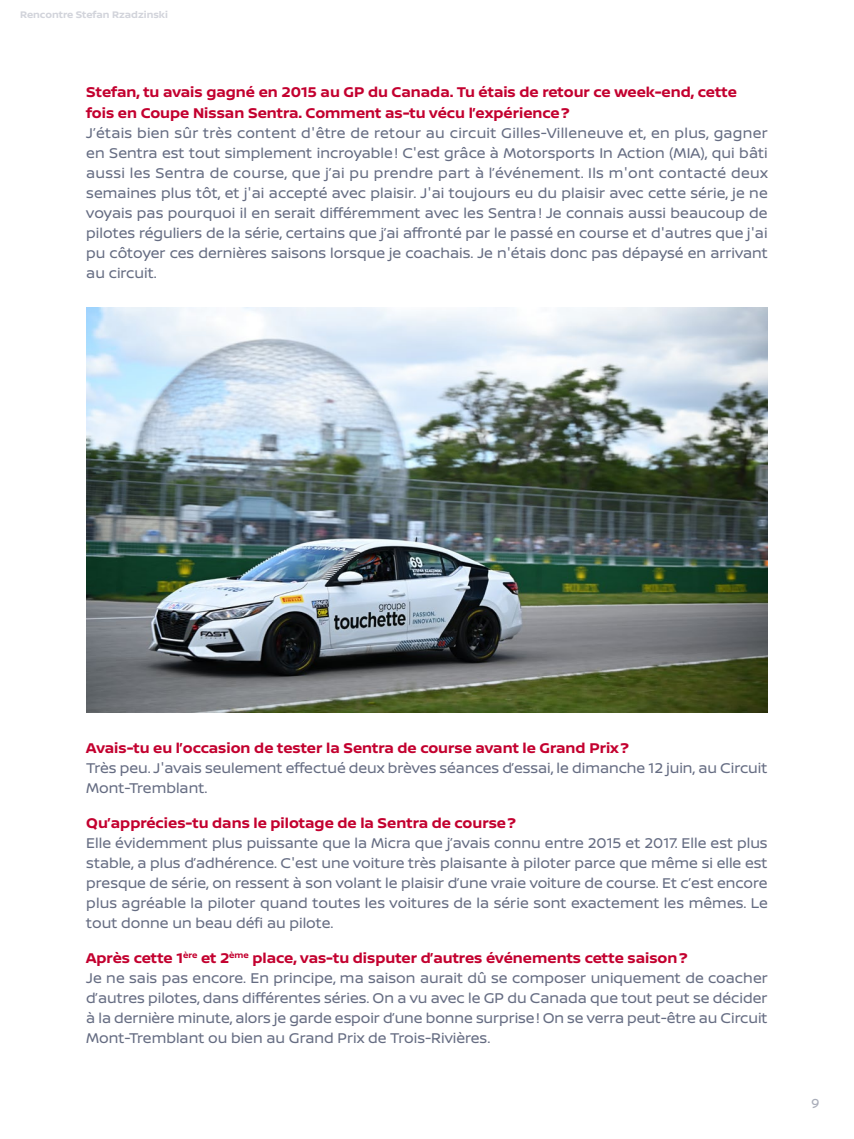
<style>
.page{position:relative;width:854px;height:1139px;background:#fff}
.page>*{position:absolute;margin:0;border:0;box-sizing:border-box;transform-origin:0 0}
.Texte{font:15px/20px "Nissan Brand";color:#656c82;text-align:justify}
.Questions{font:700 15px/20px "Nissan Brand";color:#c3002f}
.t1{font:13.88px "Nissan Brand";color:#a9adb9}
.Ancre_de_texte__suit{font:700 10.12px "Nissan Brand";color:#d2d4db}
</style>
<div class="page">
<img style="left:87px;top:308px;width:680px;height:404px">
<p class="Ancre_de_texte__suit" style="left:20px;top:7px;width:149px">Rencontre Stefan Rzadzinski</p>
<p class="Questions" style="left:86px;top:82px;width:652px">Stefan, tu avais gagné en 2015 au GP du Canada. Tu étais de retour ce week-end, cette fois en Coupe Nissan Sentra. Comment as-tu vécu l’expérience?</p>
<p class="Texte" style="left:86px;top:122px;width:683px">J’étais bien sûr très content d'être de retour au circuit Gilles-Villeneuve et, en plus, gagner en Sentra est tout simplement incroyable! C'est grâce à Motorsports In Action (MIA), qui bâti aussi les Sentra de course, que j’ai pu prendre part à l’événement. Ils m'ont contacté deux semaines plus tôt, et j'ai accepté avec plaisir. J'ai toujours eu du plaisir avec cette série, je ne voyais pas pourquoi il en serait différemment avec les Sentra! Je connais aussi beaucoup de pilotes réguliers de la série, certains que j’ai affronté par le passé en course et d'autres que j'ai pu côtoyer ces dernières saisons lorsque je coachais. Je n'étais donc pas dépaysé en arrivant au circuit.</p>
<p class="Questions" style="left:86px;top:737px;width:544px">Avais-tu eu l’occasion de tester la Sentra de course avant le Grand Prix?</p>
<p class="Texte" style="left:86px;top:757px;width:682px">Très peu. J'avais seulement effectué deux brèves séances d’essai, le dimanche 12 juin, au Circuit<br>Mont-Tremblant.</p>
<p class="Questions" style="left:86px;top:812px;width:431px">Qu’apprécies-tu dans le pilotage de la Sentra de course?</p>
<p class="Texte" style="left:86px;top:832px;width:683px">Elle évidemment plus puissante que la Micra que j’avais connu entre 2015 et 2017. Elle est plus stable, a plus d’adhérence. C'est une voiture très plaisante à piloter parce que même si elle est presque de série, on ressent à son volant le plaisir d’une vraie voiture de course. Et c’est encore plus agréable la piloter quand toutes les voitures de la série sont exactement les mêmes. Le tout donne un beau défi au pilote.</p>
<p class="Questions" style="left:86px;top:947px;width:602px">Après cette 1<sup>ère</sup> et 2<sup>ème</sup> place, vas-tu disputer d’autres événements cette saison?</p>
<p class="Texte" style="left:86px;top:967px;width:682px">Je ne sais pas encore. En principe, ma saison aurait dû se composer uniquement de coacher d’autres pilotes, dans différentes séries. On a vu avec le GP du Canada que tout peut se décider à la dernière minute, alors je garde espoir d’une bonne surprise! On se verra peut-être au Circuit Mont-Tremblant ou bien au Grand Prix de Trois-Rivières.</p>
<p class="t1" style="left:810px;top:1092px;width:10px">9</p>
</div>
